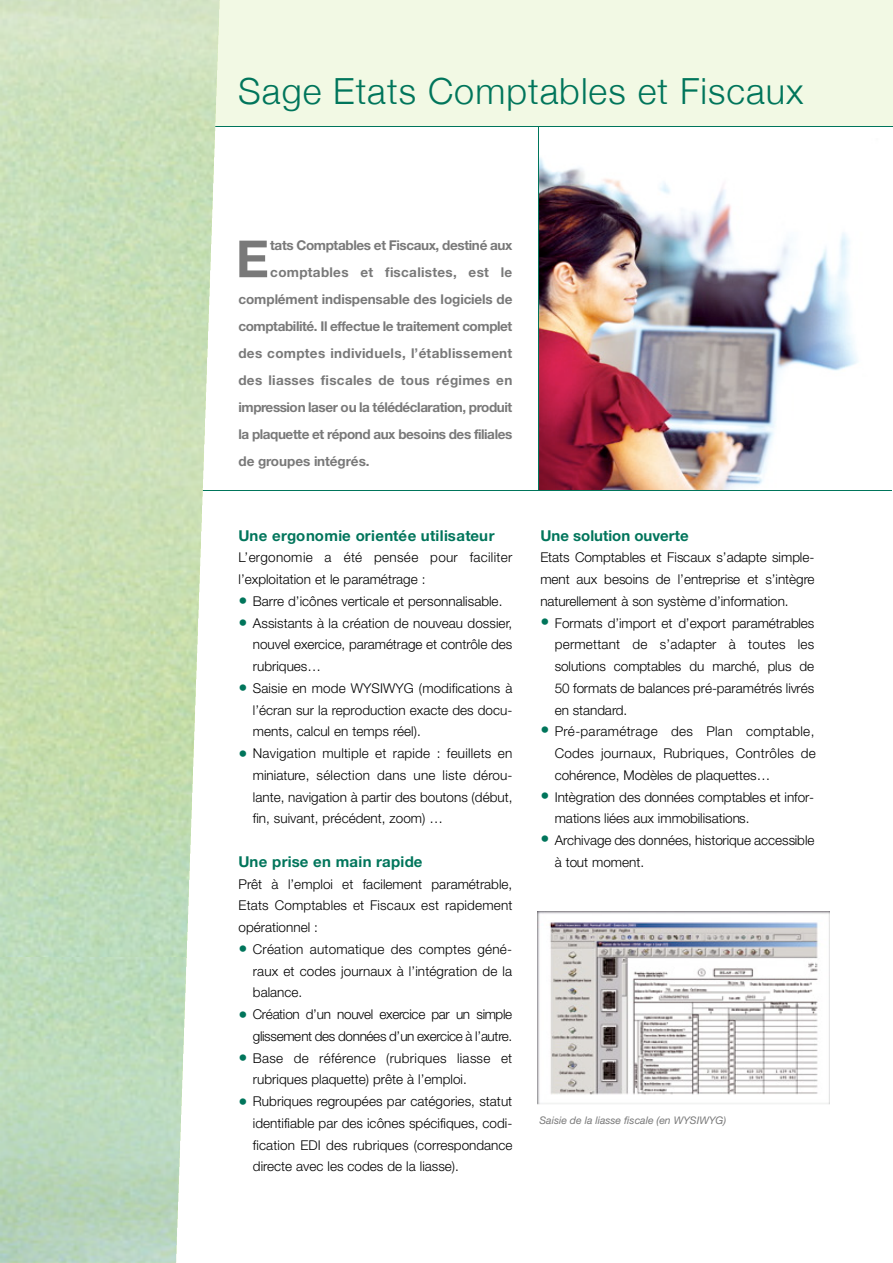
<style>
.page{position:relative;width:893px;height:1263px;background:#fff}
.page>*{position:absolute;margin:0;border:0;box-sizing:border-box;transform-origin:0 0}
.t1{font:700 51.3px "Helvetica Neue";color:#797979}
.t2{font:300 36px "Helvetica Neue";letter-spacing:.03em;color:#00755b}
.t3{font:700 15px "Helvetica Neue";letter-spacing:.02em;color:#00755b}
.t4{font:700 15px "Helvetica Neue";color:#00755b}
.t5{font:300 13.5px/21.8px "Helvetica Neue";color:#000;text-align:justify}
.t6{font:700 13.5px "Helvetica Neue";letter-spacing:-.035em;color:#797979}
.t7{font:700 13.5px "Helvetica Neue";letter-spacing:.025em;color:#797979}
.t8{font:700 13.5px "Helvetica Neue";letter-spacing:-.015em;color:#797979}
.t9{font:300 13.5px/21.6px "Helvetica Neue";letter-spacing:-.03em;color:#000;text-align:right}
.t10{font:italic 10.5px "Helvetica Neue";color:#797979}
.s1{font-size:18px;color:#00755b}
</style>
<div class="page">
<div style="left:0;top:0;width:893px;height:126px;background:#f2f9e4"></div>
<img style="left:538px;top:911px;width:292px;height:194px">
<img style="left:539px;top:157px;width:319px;height:333px">
<hr style="left:171px;top:126px;width:722px;height:1px;background:#00755b">
<hr style="left:187px;top:490px;width:705px;height:1px;background:#00755b">
<hr style="left:538px;top:126px;width:1px;height:365px;background:#00755b">
<img style="left:0;top:0;width:220px;height:1263px">
<h2 class="t2" style="left:238px;top:69px;width:567px">Sage Etats Comptables et Fiscaux</h2>
<h1 class="t1" style="left:236px;top:241px;width:35px">E</h1>
<p class="t8" style="left:270px;top:241px;width:244px">tats Comptables et Fiscaux, destiné aux</p>
<p class="t7" style="left:270px;top:268px;width:244px">comptables et fiscalistes, est le</p>
<p class="t8" style="left:238px;top:295px;width:275px">complément indispensable des logiciels de</p>
<p class="t6" style="left:238px;top:322px;width:275px">comptabilité. Il effectue le traitement complet</p>
<p class="t7" style="left:238px;top:349px;width:275px">des comptes individuels, l’établissement</p>
<p class="t7" style="left:238px;top:376px;width:275px">des liasses fiscales de tous régimes en</p>
<p class="t6" style="left:238px;top:403px;width:275px">im p ression laser ou la télédéclaration, pro d u it</p>
<p class="t6" style="left:238px;top:430px;width:275px">la plaquette et répond aux besoins des filiales</p>
<p class="t8" style="left:238px;top:457px;width:133px">de groupes intégrés.</p>
<p class="t3" style="left:238px;top:530px;width:258px">Une ergonomie orientée utilisateur</p>
<p class="t5" style="left:238px;top:548px;width:275px">L’ergonomie a été pensée pour faciliter l’exploitation et le paramétrage :</p>
<p class="t5" style="left:238px;top:591px;width:265px"><span class="s1">•</span> Barre d’icônes verticale et personnalisable.</p>
<p class="t5" style="left:253px;top:613px;width:261px;text-indent:-14px"><span class="s1">•</span> Assistants à la création de nouveau dossier, nouvel exercice, paramétrage et contrôle des rubriques…</p>
<p class="t5" style="left:253px;top:678px;width:261px;text-indent:-14px"><span class="s1">•</span> Saisie en mode WYSIWYG (modifications à l’écran sur la reproduction exacte des docu&shy;ments, calcul en temps réel).</p>
<p class="t5" style="left:253px;top:744px;width:261px;text-indent:-14px"><span class="s1">•</span> Navigation multiple et rapide : feuillets en miniature, sélection dans une liste dérou&shy;lante, navigation à partir des boutons (début, fin, suivant, précédent, zoom) …</p>
<p class="t3" style="left:238px;top:856px;width:185px">Une prise en main rapide</p>
<p class="t5" style="left:238px;top:874px;width:275px">Prêt à l’emploi et facilement paramétrable, Etats Comptables et Fiscaux est rapidement opérationnel :</p>
<p class="t5" style="left:253px;top:939px;width:261px;text-indent:-14px"><span class="s1">•</span> Création automatique des comptes géné&shy;raux et codes journaux à l’intégration de la balance.</p>
<p class="t9" style="left:238px;top:1005px;width:275px"><span class="s1">•</span> Création d’un nouvel exercice par un simple glissement des données d’un exercice à l’autre .</p>
<p class="t5" style="left:253px;top:1048px;width:261px;text-indent:-14px"><span class="s1">•</span> Base de référence (rubriques liasse et rubriques plaquette) prête à l’emploi.</p>
<p class="t5" style="left:253px;top:1092px;width:261px;text-indent:-14px"><span class="s1">•</span> Rubriques regroupées par catégories, statut identifiable par des icônes spécifiques, codi&shy;fication EDI des rubriques (correspondance directe avec les codes de la liasse).</p>
<p class="t4" style="left:540px;top:530px;width:150px">Une solution ouverte</p>
<p class="t5" style="left:540px;top:548px;width:276px">Etats Comptables et Fiscaux s’adapte simple&shy;ment aux besoins de l’entreprise et s’intègre n a tu rellement à son système d’information.</p>
<p class="t5" style="left:555px;top:613px;width:261px;text-indent:-14px"><span class="s1">•</span> Formats d’import et d’export paramétrables permettant de s’adapter à toutes les solutions comptables du marché, plus de 50 formats de balances pré-paramétrés livrés en standard .</p>
<p class="t5" style="left:555px;top:722px;width:263px;text-indent:-14px"><span class="s1">•</span> Pré-paramétrage des Plan comptable, Codes journaux, Rubriques, Contrôles de cohérence, Modèles de plaquettes…</p>
<p class="t5" style="left:555px;top:787px;width:261px;text-indent:-14px"><span class="s1">•</span> Intègration des données comptables et infor&shy;mations liées aux immobilisations.</p>
<p class="t5" style="left:555px;top:831px;width:261px;text-indent:-14px"><span class="s1">•</span> A rchivage des données, historique accessible à tout moment.</p>
<p class="t10" style="left:539px;top:1116px;width:188px">Saisie de la liasse fiscale (en WYSIWYG)</p>
</div>
